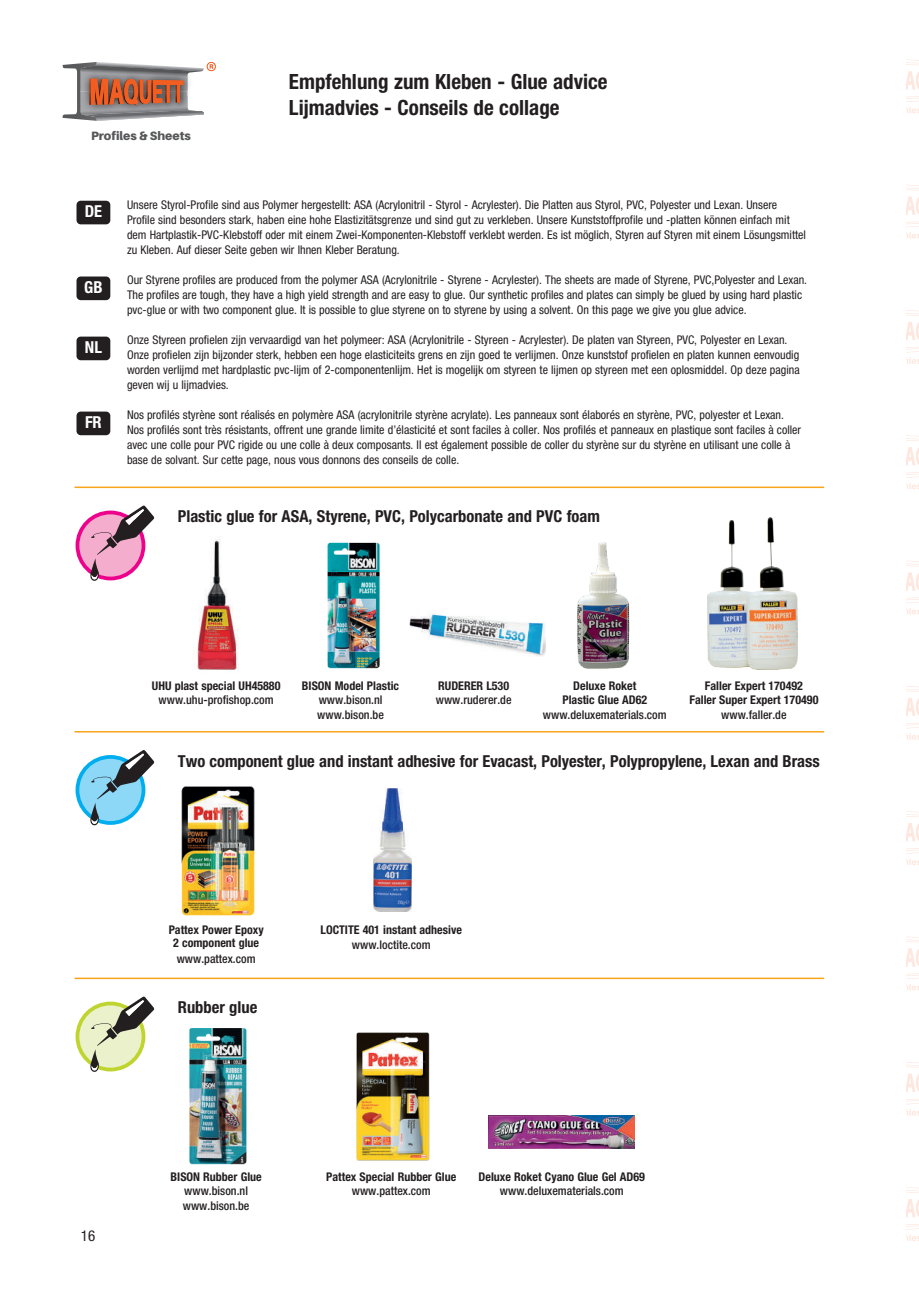
<style>
.page{position:relative;width:919px;height:1289px;background:#fff}
.page>*{position:absolute;margin:0;border:0;box-sizing:border-box;transform-origin:0 0}
.t1{font:700 condensed 21px/25.2px "Helvetica Neue LT Pro";color:#231f20}
.t2{font:700 condensed 16.5px "Helvetica Neue LT Pro";color:#231f20}
.t3{font:700 condensed 16.5px "Helvetica Neue LT Pro";color:#fff}
.t4{font:condensed 15px "Helvetica Neue LT Pro";color:#231f20}
.t5{font:900 12.15px "Aileron";color:#57585a}
.t6{font:condensed 12px/15px "Helvetica Neue LT Pro";color:#231f20}
.t7{font:700 condensed 12px/14.4px "Helvetica Neue LT Pro";color:#231f20;text-align:center}
.t8{font:500 condensed 12px/14.4px "Helvetica Neue LT Pro";color:#231f20}
</style>
<div class="page">
<div style="left:76px;top:276px;width:34px;height:24px;background:#231f20;border-radius:4px"></div>
<div style="left:76px;top:336px;width:34px;height:24px;background:#231f20;border-radius:4px"></div>
<div style="left:76px;top:411px;width:34px;height:24px;background:#231f20;border-radius:4px"></div>
<div style="left:76px;top:201px;width:34px;height:23px;background:#231f20;border-radius:4px"></div>
<svg style="left:62px;top:62px;width:154px;height:59px"></svg>
<hr style="left:74px;top:486px;width:750px;height:2px;background:#f9a51b">
<hr style="left:74px;top:731px;width:750px;height:1px;background:#f9a51b">
<hr style="left:74px;top:977px;width:750px;height:2px;background:#f9a51b">
<svg style="left:77px;top:512px;width:66px;height:66px"></svg>
<div style="left:76px;top:510px;width:69px;height:70px;border:4px solid #ed028c;border-radius:50%"></div>
<svg style="left:87px;top:505px;width:67px;height:76px"></svg>
<svg style="left:77px;top:757px;width:66px;height:66px"></svg>
<div style="left:76px;top:755px;width:69px;height:69px;border:4px solid #00aeef;border-radius:50%"></div>
<svg style="left:87px;top:750px;width:67px;height:76px"></svg>
<svg style="left:77px;top:1003px;width:66px;height:66px"></svg>
<div style="left:76px;top:1001px;width:69px;height:70px;border:4px solid #c0d42f;border-radius:50%"></div>
<svg style="left:87px;top:996px;width:67px;height:76px"></svg>
<img style="left:197px;top:540px;width:41px;height:130px">
<img style="left:181px;top:786px;width:74px;height:130px">
<img style="left:189px;top:1028px;width:58px;height:136px">
<img style="left:327px;top:542px;width:53px;height:127px">
<img style="left:374px;top:788px;width:37px;height:123px">
<img style="left:356px;top:1032px;width:74px;height:128px">
<img style="left:409px;top:613px;width:136px;height:43px">
<img style="left:488px;top:1115px;width:146px;height:33px">
<img style="left:577px;top:542px;width:53px;height:127px">
<img style="left:707px;top:517px;width:90px;height:152px">
<svg style="left:906px;top:1187px;width:12px;height:53px"></svg>
<svg style="left:906px;top:1062px;width:12px;height:53px"></svg>
<svg style="left:906px;top:936px;width:12px;height:54px"></svg>
<svg style="left:906px;top:811px;width:12px;height:54px"></svg>
<svg style="left:906px;top:686px;width:12px;height:53px"></svg>
<svg style="left:906px;top:560px;width:12px;height:54px"></svg>
<svg style="left:906px;top:435px;width:12px;height:54px"></svg>
<svg style="left:906px;top:310px;width:12px;height:54px"></svg>
<svg style="left:906px;top:185px;width:12px;height:53px"></svg>
<svg style="left:906px;top:59px;width:12px;height:54px"></svg>
<p class="t5" style="left:91px;top:129px;width:101px">Profiles &amp; Sheets</p>
<h1 class="t1" style="left:289px;top:69px;width:320px">Empfehlung zum Kleben - Glue advice<br>Lijmadvies - Conseils de collage</h1>
<h2 class="t3" style="left:85px;top:201px;width:19px">DE</h2>
<h2 class="t3" style="left:84px;top:277px;width:20px">GB</h2>
<h2 class="t3" style="left:85px;top:337px;width:19px">NL</h2>
<h2 class="t3" style="left:85px;top:412px;width:18px">FR</h2>
<p class="t6" style="left:127px;top:197px;width:680px">Unsere Styrol-Profile sind aus Polymer hergestellt: ASA (Acrylonitril - Styrol - Acrylester). Die Platten aus Styrol, PVC, Polyester und Lexan. Unsere Profile sind besonders stark, haben eine hohe Elastizitätsgrenze und sind gut zu verkleben. Unsere Kunststoffprofile und -platten können einfach mit dem Hartplastik-PVC-Klebstoff oder mit einem Zwei-Komponenten-Klebstoff verklebt werden. Es ist möglich, Styren auf Styren mit einem Lösungsmittel zu Kleben. Auf dieser Seite geben wir Ihnen Kleber Beratung.</p>
<p class="t6" style="left:127px;top:272px;width:681px">Our Styrene profiles are produced from the polymer ASA (Acrylonitrile - Styrene - Acrylester). The sheets are made of Styrene, PVC,Polyester and Lexan.<br>The profiles are tough, they have a high yield strength and are easy to glue. Our synthetic profiles and plates can simply be glued by using hard plastic pvc-glue or with two component glue. It is possible to glue styrene on to styrene by using a solvent. On this page we give you glue advice.</p>
<p class="t6" style="left:127px;top:332px;width:674px">Onze Styreen profielen zijn vervaardigd van het polymeer: ASA (Acrylonitrile - Styreen - Acrylester). De platen van Styreen, PVC, Polyester en Lexan.<br>Onze profielen zijn bijzonder sterk, hebben een hoge elasticiteits grens en zijn goed te verlijmen. Onze kunststof profielen en platen kunnen eenvoudig worden verlijmd met hardplastic pvc-lijm of 2-componentenlijm. Het is mogelijk om styreen te lijmen op styreen met een oplosmiddel. Op deze pagina geven wij u lijmadvies.</p>
<p class="t6" style="left:127px;top:407px;width:675px">Nos profilés styrène sont réalisés en polymère ASA (acrylonitrile styrène acrylate). Les panneaux sont élaborés en styrène, PVC, polyester et Lexan.<br>Nos profilés sont très résistants, offrent une grande limite d’élasticité et sont faciles à coller. Nos profilés et panneaux en plastique sont faciles à coller avec une colle pour PVC rigide ou une colle à deux composants. Il est également possible de coller du styrène sur du styrène en utilisant une colle à base de solvant. Sur cette page, nous vous donnons des conseils de colle.</p>
<h2 class="t2" style="left:178px;top:506px;width:423px">Plastic glue for ASA, Styrene, PVC, Polycarbonate and PVC foam</h2>
<p class="t7" style="left:152px;top:678px;width:130px">UHU plast special UH45880</p>
<p class="t8" style="left:159px;top:692px;width:117px">www.uhu-profishop.com</p>
<p class="t7" style="left:302px;top:678px;width:99px">BISON Model Plastic</p>
<p class="t8" style="left:317px;top:692px;width:68px">www.bison.nl www.bison.be</p>
<p class="t7" style="left:438px;top:678px;width:72px">RUDERER L530</p>
<p class="t8" style="left:436px;top:692px;width:77px">www.ruderer.de</p>
<p class="t7" style="left:562px;top:678px;width:86px">Deluxe Roket<br>Plastic Glue AD62</p>
<p class="t8" style="left:543px;top:707px;width:125px">www.deluxematerials.com</p>
<p class="t7" style="left:689px;top:678px;width:130px">Faller Expert 170492<br>Faller Super Expert 170490</p>
<p class="t8" style="left:721px;top:707px;width:67px">www.faller.de</p>
<h2 class="t2" style="left:178px;top:751px;width:643px">Two component glue and instant adhesive for Evacast, Polyester, Polypropylene, Lexan and Brass</h2>
<p class="t4" style="left:81px;top:1227px;width:16px">16</p>
<p class="t7" style="left:169px;top:923px;width:96px;line-height:12.9px">Pattex Power Epoxy<br>2 component glue</p>
<p class="t8" style="left:177px;top:951px;width:80px">www.pattex.com</p>
<h2 class="t2" style="left:178px;top:997px;width:81px">Rubber glue</h2>
<p class="t7" style="left:320px;top:922px;width:143px">LOCTITE 401 instant adhesive</p>
<p class="t8" style="left:352px;top:937px;width:80px">www.loctite.com</p>
<p class="t7" style="left:170px;top:1169px;width:93px">BISON Rubber Glue</p>
<p class="t8" style="left:183px;top:1183px;width:68px">www.bison.nl www.bison.be</p>
<p class="t7" style="left:326px;top:1169px;width:131px">Pattex Special Rubber Glue</p>
<p class="t8" style="left:352px;top:1183px;width:80px">www.pattex.com</p>
<p class="t7" style="left:478px;top:1169px;width:168px">Deluxe Roket Cyano Glue Gel AD69</p>
<p class="t8" style="left:500px;top:1183px;width:125px">www.deluxematerials.com</p>
</div>
